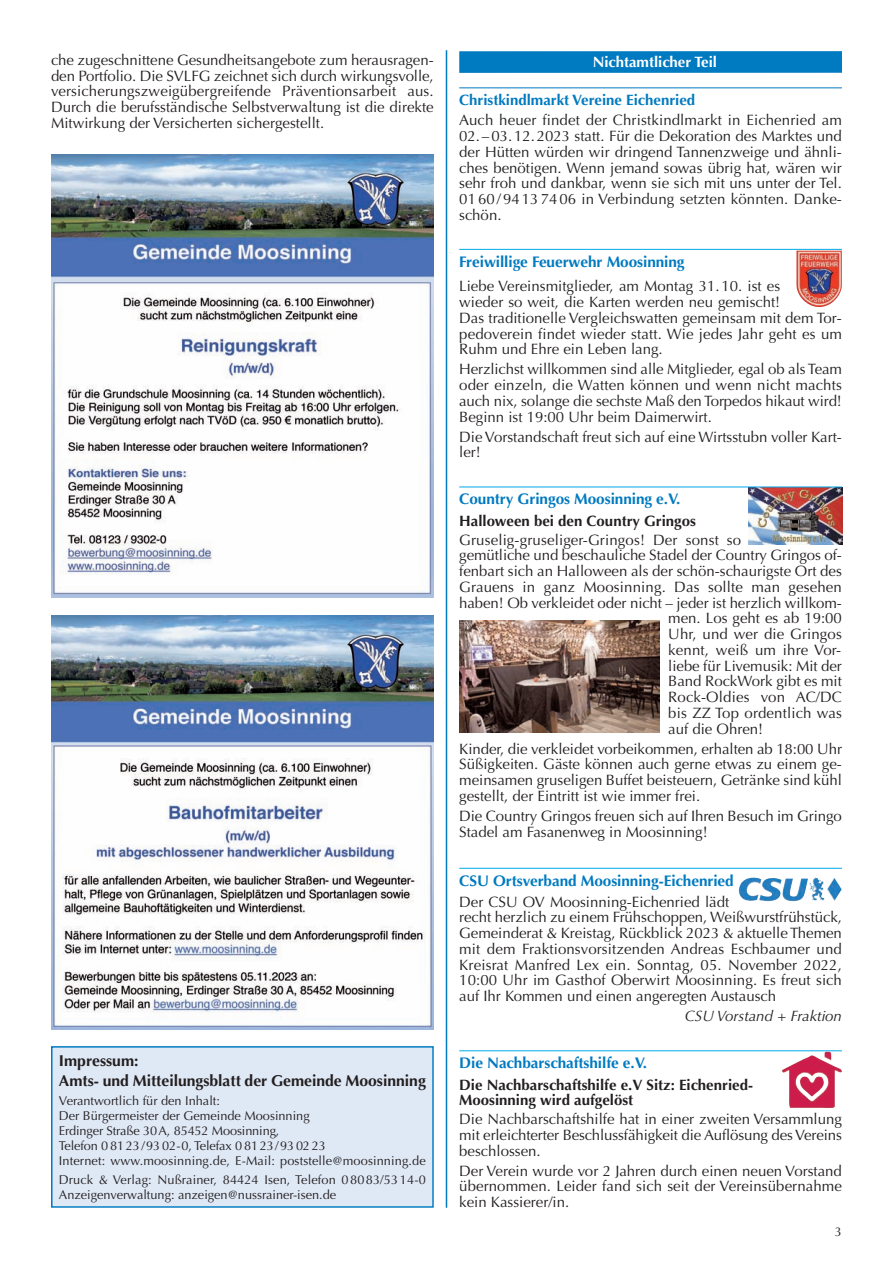
<style>
.page{position:relative;width:893px;height:1263px;background:#fff}
.page>*{position:absolute;margin:0;border:0;box-sizing:border-box;transform-origin:0 0}
.t1{font:700 15.75px "Optima";color:#231f20}
.t2{font:700 15.3px "Optima";letter-spacing:-.005em;color:#007ac0}
.t3{font:15px/15.8px "Optima";color:#231f20;text-align:justify}
.t4{font:700 15px/15.8px "Optima";color:#231f20}
.t5{font:700 15px "Optima";color:#007ac0}
.t6{font:italic 15px "Optima";color:#231f20}
.t7{font:700 15px "Optima";color:#fff}
.t8{font:12.75px/15px "Optima";color:#231f20}
</style>
<div class="page">
<hr style="left:446px;top:50px;width:1px;height:1158px;background:#007ac0">
<hr style="left:459px;top:87px;width:383px;height:1px;background:#007ac0">
<img style="left:796px;top:251px;width:46px;height:56px">
<hr style="left:459px;top:249px;width:383px;height:1px;background:#00aaeb">
<img style="left:748px;top:488px;width:94px;height:56px">
<hr style="left:459px;top:487px;width:383px;height:1px;background:#00aaeb">
<img style="left:809px;top:878px;width:15px;height:23px">
<hr style="left:459px;top:868px;width:383px;height:1px;background:#00aaeb">
<img style="left:782px;top:1051px;width:60px;height:57px">
<hr style="left:459px;top:1050px;width:383px;height:1px;background:#00aaeb">
<img style="left:51px;top:155px;width:383px;height:443px">
<img style="left:51px;top:616px;width:383px;height:413px">
<div style="left:53px;top:1047px;width:379px;height:159px;background:#dfe8f5"></div>
<div style="left:51px;top:1046px;width:383px;height:162px;border:2px solid #007ac0"></div>
<div style="left:459px;top:51px;width:383px;height:22px;background:#007ac0"></div>
<img style="left:459px;top:620px;width:200px;height:113px">
<p class="t3" style="left:51px;top:53px;width:384px">che zugeschnittene Gesundheitsangebote zum herausragen&shy;den Portfolio. Die SVLFG zeichnet sich durch wirkungsvolle, versicherungszweigübergreifende Präventionsarbeit aus.<br>Durch die berufsständische Selbstverwaltung ist die direkte Mitwirkung der Versicherten si chergestellt.</p>
<p class="t7" style="left:593px;top:56px;width:126px">Nichtamtlicher Teil</p>
<p class="t5" style="left:459px;top:94px;width:237px">Christkindlmarkt Vereine Eichenried</p>
<p class="t3" style="left:459px;top:114px;width:384px">Auch heuer findet der Christkindlmarkt in Eichenried am</p>
<p class="t3" style="left:459px;top:129px;width:384px">02. –03.12.2023 statt. Für die Dekora tion des Marktes und der Hütten würden wir dringend Tannenzweige und ähnli&shy;ches benötigen. Wenn jemand sowas übrig hat, wären wir sehr froh und dankbar, wenn sie sich mit uns unter der Tel.<br>0160/94137406 in Ver bindung setzten könnten. Danke&shy;schön.</p>
<p class="t2" style="left:459px;top:255px;width:227px">Freiwillige Feuerwehr Moosinning</p>
<p class="t3" style="left:459px;top:280px;width:384px;text-align:left">Liebe Vereinsmitglieder, am Montag 31. 10. ist es<br>wieder so weit, die Karten werden neu ge mischt!<br>Das traditionelle Vergleichswatten gemeinsam mit dem Tor&shy;pedoverein findet wieder statt. Wie jedes Jahr geht es um Ruhm und Ehre ein Leben lang.</p>
<p class="t3" style="left:459px;top:363px;width:384px">Herzlichst willkommen sind alle Mitglieder, egal ob als Team oder einzeln, die Watten können und wenn nicht machts auch nix, solange die sechste Maß den Torpedos hikaut wird!<br>Beginn ist 19:00 Uhr beim Daimerwirt.</p>
<p class="t3" style="left:459px;top:430px;width:384px">Die Vorstandschaft freut sich auf eine Wirtsstubn voller Kart&shy;ler!</p>
<p class="t2" style="left:459px;top:493px;width:223px">Country Gringos Moosinning e.V.</p>
<p class="t4" style="left:459px;top:514px;width:238px">Halloween bei den Country Gringos</p>
<p class="t3" style="left:459px;top:533px;width:284px">Gruselig-gruseliger-Gringos! Der sonst so</p>
<p class="t3" style="left:459px;top:549px;width:384px">gemütliche und beschauliche Stadel der Country Gringos of-</p>
<p class="t3" style="left:459px;top:565px;width:384px">fenbart sich an Halloween als der schön-schaurigste Ort des</p>
<p class="t3" style="left:459px;top:580px;width:384px">Grauens in ganz Moosinning. Das sollte man gesehen</p>
<p class="t3" style="left:459px;top:596px;width:384px">haben! Ob verkleidet oder nicht – jeder ist herzlich willkom-</p>
<p class="t3" style="left:668px;top:612px;width:175px">men. Los geht es ab 19:00</p>
<p class="t3" style="left:668px;top:628px;width:175px">Uhr, und wer die Gringos</p>
<p class="t3" style="left:668px;top:643px;width:174px">kennt, weiß um ihre Vor-</p>
<p class="t3" style="left:668px;top:659px;width:175px">liebe für Livemusik: Mit der</p>
<p class="t3" style="left:668px;top:675px;width:175px">Band Rock Work gibt es mit</p>
<p class="t3" style="left:668px;top:691px;width:175px">Rock-Oldies von AC/DC</p>
<p class="t3" style="left:668px;top:706px;width:175px">bis ZZ Top ordentlich was</p>
<p class="t3" style="left:668px;top:722px;width:97px">auf die Ohren!</p>
<p class="t3" style="left:459px;top:742px;width:384px">Kinder, die verkleidet vorbeikommen, erhalten ab 18:00 Uhr Süßigkeiten. Gäste können auch gerne etwas zu einem ge&shy;meinsamen gruseligen Buffet beisteuern, Getränke sind kühl gestellt, der Eintritt ist wie immer frei.</p>
<p class="t3" style="left:459px;top:809px;width:384px">Die Country Gringos freuen sich auf Ihren Besuch im Gringo<br>Stadel am Fasanenweg in Moos inning!</p>
<p class="t2" style="left:459px;top:874px;width:276px">CSU Ortsverband Moosinning-Eichenried</p>
<p class="t3" style="left:459px;top:895px;width:384px;text-align:left">Der CSU OV Moosinning-Eichenried lädt<br>recht herzlich zu einem Frühschoppen, Weißwurst frühstück, Gemeinderat &amp; Kreistag, Rückblick 2023 &amp; aktuelle Themen mit dem Fraktionsvor sitzenden Andreas Eschbaumer und Kreisrat Manfred Lex ein. Sonntag, 05. November 2022, 10:00 Uhr im Gasthof Oberwirt Moosinning. Es freut sich auf Ihr Kommen und einen angereg ten Austausch</p>
<p class="t6" style="left:685px;top:1010px;width:159px">CSU Vorstand + Fraktion</p>
<p class="t1" style="left:59px;top:1054px;width:81px">Impressum:</p>
<p class="t2" style="left:459px;top:1057px;width:189px">Die Nachbarschaftshilfe e.V.</p>
<p class="t1" style="left:59px;top:1074px;width:368px">Amts- und Mitteilungsblatt der Gemeinde Moosinning</p>
<p class="t8" style="left:59px;top:1094px;width:368px">Verantwortlich für den Inhalt:<br>Der Bürgermeister der Gemeinde Moosinning<br>Erdinger Straße 30 A, 85452 Moosinning,<br>Telefon 0 81 23/93 02-0, Telefax 0 81 23/93 02 23<br>Internet: www.moosinning.de, E-Mail: poststelle@moosinning.de</p>
<p class="t8" style="left:59px;top:1173px;width:368px">Druck &amp; Verlag: Nußrainer, 84424 Isen, Telefon 08083/53 14-0<br>Anzeigenverwaltung: anzeigen@nussrainer-isen.de</p>
<p class="t4" style="left:459px;top:1078px;width:295px">Die Nachbarschaftshilfe e.V Sitz: Eichenried-<br>Moosinning wird aufgelöst</p>
<p class="t3" style="left:459px;top:1113px;width:384px">Die Nachbarschaftshilfe hat in einer zweiten Versammlung mit erleichterter Beschlussfähigkeit die Auflösung des Vereins beschlossen.</p>
<p class="t3" style="left:459px;top:1164px;width:384px">Der Verein wurde vor 2 Jahren durch einen neuen Vorstand übernommen. Leider fand sich seit der Vereinsübernahme kein Kassierer/in.</p>
<p class="t8" style="left:835px;top:1226px;width:9px">3</p>
</div>
